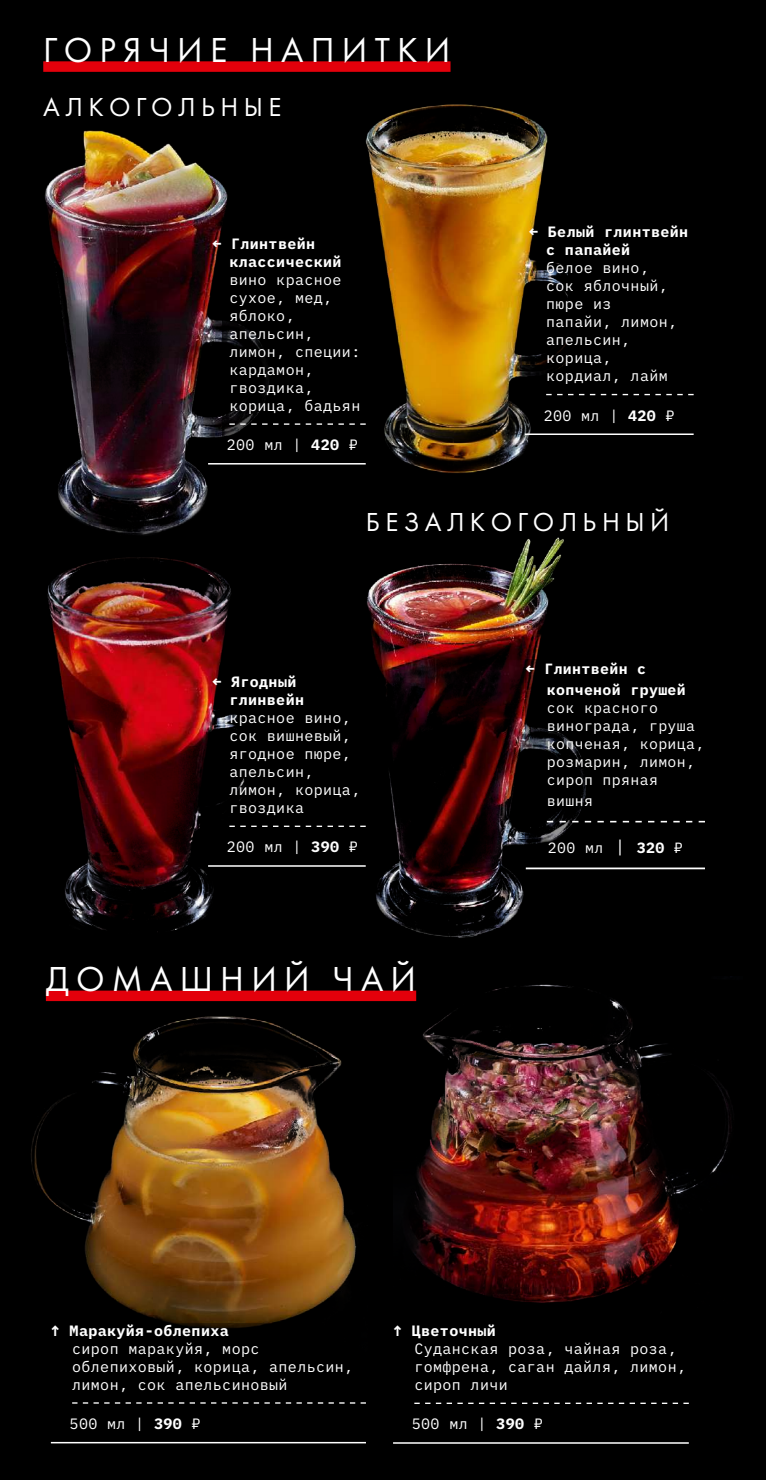
<style>
.page{position:relative;width:766px;height:1480px;background:#fff}
.page>*{position:absolute;margin:0;border:0;box-sizing:border-box;transform-origin:0 0}
.t1{font:36px "Futura Book C";letter-spacing:.2em;color:#fff}
.t2{font:27px "Futura Book C";letter-spacing:.2em;color:#fff}
.t3{font:15px/18px "IBM Plex Mono";letter-spacing:.025em;color:#fff}
.t4{font:700 15px/18px "IBM Plex Mono";letter-spacing:.025em;color:#fff}
.t5{font:14.85px/17.9px "IBM Plex Mono";letter-spacing:.025em;color:#fff}
.t6{font:700 14.85px/21.1px "IBM Plex Mono";letter-spacing:.025em;color:#fff}
.s1{font-weight:700}
.s2{font-size:17.7px}
</style>
<div class="page">
<div style="left:0;top:0;width:765px;height:1480px;background:#000"></div>
<img style="left:28px;top:1009px;width:340px;height:342px">
<img style="left:42px;top:127px;width:236px;height:411px">
<img style="left:393px;top:976px;width:348px;height:347px">
<img style="left:361px;top:101px;width:206px;height:378px">
<img style="left:358px;top:533px;width:237px;height:413px">
<img style="left:40px;top:549px;width:237px;height:393px">
<div style="left:524px;top:659px;width:146px;height:225px;background:#000"></div>
<div style="left:30px;top:1324px;width:319px;height:121px;background:#000"></div>
<div style="left:222px;top:237px;width:139px;height:235px;background:#000"></div>
<svg style="left:229px;top:423px;width:136px;height:2px"></svg>
<hr style="left:208px;top:463px;width:157px;height:1px;background:#fff">
<svg style="left:546px;top:394px;width:147px;height:1px"></svg>
<hr style="left:524px;top:433px;width:169px;height:2px;background:#fff">
<svg style="left:229px;top:825px;width:136px;height:2px"></svg>
<hr style="left:208px;top:865px;width:157px;height:2px;background:#fff">
<div style="left:43px;top:61px;width:407px;height:11px;background:#e3000b"></div>
<svg style="left:546px;top:821px;width:158px;height:1px"></svg>
<hr style="left:525px;top:867px;width:179px;height:2px;background:#fff">
<svg style="left:414px;top:1402px;width:274px;height:2px"></svg>
<hr style="left:393px;top:1442px;width:295px;height:1px;background:#fff">
<svg style="left:72px;top:1402px;width:294px;height:1px"></svg>
<hr style="left:51px;top:1442px;width:315px;height:1px;background:#fff">
<div style="left:46px;top:990px;width:370px;height:11px;background:#e3000b"></div>
<h1 class="t1" style="left:43px;top:30px;width:408px">ГОРЯЧИЕ НАПИТКИ</h1>
<h2 class="t2" style="left:43px;top:93px;width:240px">АЛКОГОЛЬНЫЕ</h2>
<p class="t4" style="left:229px;top:233px;width:114px;text-indent:-17px">← Глинтвейн классический</p>
<p class="t3" style="left:229px;top:269px;width:132px">вино красное сухое, мед, яблоко, апельсин, лимон, специи: кардамон, гвоздика, корица, бадьян</p>
<p class="t3" style="left:227px;top:435px;width:132px">200 мл | <span class="s1">420</span> ₽</p>
<p class="t4" style="left:546px;top:221px;width:143px;text-indent:-17px">← Белый глинтвейн с папайей</p>
<p class="t3" style="left:546px;top:258px;width:132px">белое вино, сок яблочный, пюре из папайи, лимон, апельсин, корица, кордиал, лайм</p>
<p class="t3" style="left:543px;top:405px;width:132px">200 мл | <span class="s1">420</span> ₽</p>
<h2 class="t2" style="left:365px;top:507px;width:305px">БЕЗАЛКОГОЛЬНЫЙ</h2>
<p class="t4" style="left:229px;top:671px;width:76px;text-indent:-17px">← Ягодный глинвейн</p>
<p class="t3" style="left:229px;top:707px;width:132px">красное вино, сок вишневый, ягодное пюре, апельсин, лимон, корица, гвоздика</p>
<p class="t3" style="left:227px;top:837px;width:132px">200 мл | <span class="s1">390</span> ₽</p>
<p class="t6" style="left:546px;top:657px;width:140px;text-indent:-21px">← Глинтвейн с копченой грушей</p>
<p class="t5" style="left:546px;top:698px;width:159px">сок красного винограда, груша копченая, корица, розмарин, лимон, сироп пряная</p>
<p class="t5" style="left:546px;top:790px;width:48px">вишня</p>
<p class="t5" style="left:547px;top:837px;width:136px">200 мл <span class="s2">|</span> <span class="s1">320</span> ₽</p>
<h1 class="t1" style="left:46px;top:959px;width:372px">ДОМАШНИЙ ЧАЙ</h1>
<p class="t4" style="left:51px;top:1320px;width:179px">↑ Маракуйя-облепиха</p>
<p class="t3" style="left:72px;top:1338px;width:282px">сироп маракуйя, морс облепиховый, корица, апельсин, лимон, сок апельсиновый</p>
<p class="t3" style="left:70px;top:1413px;width:132px">500 мл | <span class="s1">390</span> ₽</p>
<p class="t4" style="left:393px;top:1320px;width:104px">↑ Цветочный</p>
<p class="t3" style="left:414px;top:1338px;width:273px">Суданская роза, чайная роза, гомфрена, саган дайля, лимон, сироп личи</p>
<p class="t3" style="left:411px;top:1414px;width:132px">500 мл | <span class="s1">390</span> ₽</p>
</div>
